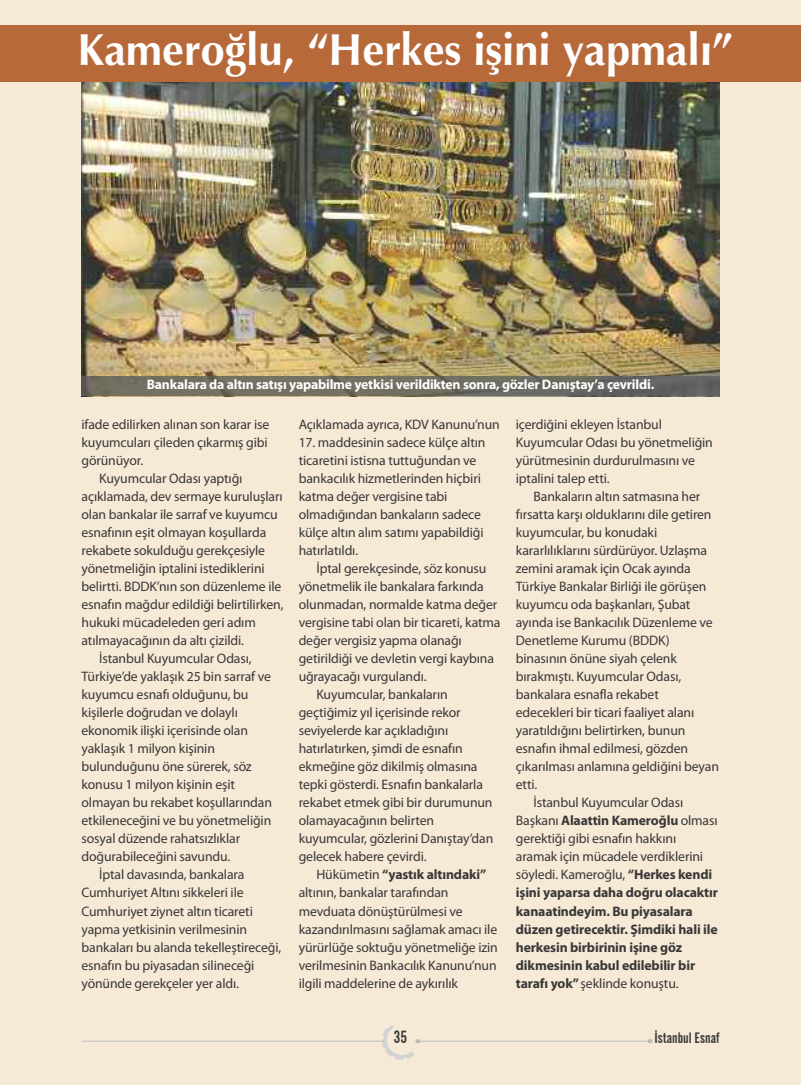
<style>
.page{position:relative;width:801px;height:1085px;background:#fff}
.page>*{position:absolute;margin:0;border:0;box-sizing:border-box;transform-origin:0 0}
.t1{font:45px "Optima Bold Tr";color:#fff;scale:.96 1}
.t2{font:17.5px "Alternate Gothic No 2 BT";color:#393839}
.t3{font:15px "Alternate Gothic No 2 BT";color:#393839}
.t4{font:13.75px/18px "Myriad Pro";letter-spacing:-.01em;color:#393839}
.t5{font:700 13.75px "Myriad Pro";letter-spacing:-.01em;color:#393839}
.t6{font:700 13.75px "Myriad Pro";letter-spacing:-.015em;color:#fff}
.s1{font-weight:400}
.s2{font-weight:700}
</style>
<div class="page">
<div style="left:0;top:0;width:801px;height:1084px;background:#f6e9d6"></div>
<hr style="left:82px;top:1040px;width:302px;height:1px;background:#babcc0">
<hr style="left:419px;top:1040px;width:231px;height:1px;background:#babcc0">
<svg style="left:370px;top:1025px;width:64px;height:35px"></svg>
<img style="left:81px;top:81px;width:638px;height:315px">
<img style="left:81px;top:376px;width:638px;height:19px">
<div style="left:0;top:25px;width:801px;height:56px;background:#b8693a"></div>
<h1 class="t1" style="left:78px;top:34px;width:685px">Kameroğlu, “Herkes işini yapmalı”</h1>
<p class="t6" style="left:147px;top:379px;width:509px">Bankalara da altın satışı yapabilme yetkisi verildikten sonra, gözler Danıştay’a çevrildi.</p>
<p class="t4" style="left:82px;top:416px;width:189px">ifade edilirken alınan son karar ise</p>
<p class="t4" style="left:82px;top:434px;width:188px">kuyumcuları çileden çıkarmış gibi</p>
<p class="t4" style="left:82px;top:452px;width:63px">görünüyor.</p>
<p class="t4" style="left:99px;top:470px;width:145px">Kuyumcular Odası yaptığı</p>
<p class="t4" style="left:82px;top:488px;width:203px">açıklamada, dev sermaye kuruluşları</p>
<p class="t4" style="left:82px;top:506px;width:198px">olan bankalar ile sarraf ve kuyumcu</p>
<p class="t4" style="left:82px;top:524px;width:186px">esnafının eşit olmayan koşullarda</p>
<p class="t4" style="left:82px;top:542px;width:185px">rekabete sokulduğu gerekçesiyle</p>
<p class="t4" style="left:82px;top:560px;width:185px">yönetmeliğin iptalini istediklerini</p>
<p class="t4" style="left:82px;top:578px;width:201px">belirtti. BDDK’nın son düzenleme ile</p>
<p class="t4" style="left:82px;top:596px;width:203px">esnafın mağdur edildiği belirtilirken,</p>
<p class="t4" style="left:82px;top:614px;width:176px">hukuki mücadeleden geri adım</p>
<p class="t4" style="left:82px;top:632px;width:164px">atılmayacağının da altı çizildi.</p>
<p class="t4" style="left:99px;top:650px;width:154px">İstanbul Kuyumcular Odası,</p>
<p class="t4" style="left:82px;top:668px;width:191px">Türkiye’de yaklaşık 25 bin sarraf ve</p>
<p class="t4" style="left:82px;top:686px;width:168px">kuyumcu esnafı olduğunu, bu</p>
<p class="t4" style="left:82px;top:704px;width:158px">kişilerle doğrudan ve dolaylı</p>
<p class="t4" style="left:82px;top:722px;width:168px">ekonomik ilişki içerisinde olan</p>
<p class="t4" style="left:82px;top:740px;width:135px">yaklaşık 1 milyon kişinin</p>
<p class="t4" style="left:82px;top:758px;width:172px">bulunduğunu öne sürerek, söz</p>
<p class="t4" style="left:82px;top:776px;width:155px">konusu 1 milyon kişinin eşit</p>
<p class="t4" style="left:82px;top:794px;width:192px">olmayan bu rekabet koşullarından</p>
<p class="t4" style="left:82px;top:812px;width:191px">etkileneceğini ve bu yönetmeliğin</p>
<p class="t4" style="left:82px;top:830px;width:160px">sosyal düzende rahatsızlıklar</p>
<p class="t4" style="left:82px;top:848px;width:150px">doğurabileceğini savundu.</p>
<p class="t4" style="left:99px;top:866px;width:147px">İptal davasında, bankalara</p>
<p class="t4" style="left:82px;top:884px;width:164px">Cumhuriyet Altını sikkeleri ile</p>
<p class="t4" style="left:82px;top:902px;width:173px">Cumhuriyet ziynet altın ticareti</p>
<p class="t4" style="left:82px;top:920px;width:167px">yapma yetkisinin verilmesinin</p>
<p class="t4" style="left:82px;top:938px;width:201px">bankaları bu alanda tekelleştireceği,</p>
<p class="t4" style="left:82px;top:956px;width:174px">esnafın bu piyasadan silineceği</p>
<p class="t4" style="left:82px;top:974px;width:159px">yönünde gerekçeler yer aldı.</p>
<p class="t4" style="left:299px;top:416px;width:202px">Açıklamada ayrıca, KDV Kanunu’nun</p>
<p class="t4" style="left:299px;top:434px;width:188px">17. maddesinin sadece külçe altın ticaretini istisna tuttuğundan ve bankacılık hizmetlerinden hiçbiri katma değer vergisine tabi olmadığından bankaların sadece külçe altın alım satımı yapabildiği hatırlatıldı.</p>
<p class="t4" style="left:316px;top:560px;width:172px">İptal gerekçesinde, söz konusu</p>
<p class="t4" style="left:299px;top:578px;width:187px">yönetmelik ile bankalara farkında</p>
<p class="t4" style="left:299px;top:596px;width:200px">olunmadan, normalde katma değer</p>
<p class="t4" style="left:299px;top:614px;width:203px">vergisine tabi olan bir ticareti, katma</p>
<p class="t4" style="left:299px;top:632px;width:165px">değer vergisiz yapma olanağı</p>
<p class="t4" style="left:299px;top:650px;width:197px">getirildiği ve devletin vergi kaybına</p>
<p class="t4" style="left:299px;top:668px;width:129px">uğrayacağı vurgulandı.</p>
<p class="t4" style="left:316px;top:686px;width:133px">Kuyumcular, bankaların</p>
<p class="t4" style="left:299px;top:704px;width:163px">geçtiğimiz yıl içerisinde rekor</p>
<p class="t4" style="left:299px;top:722px;width:151px">seviyelerde kar açıkladığını</p>
<p class="t4" style="left:299px;top:740px;width:166px">hatırlatırken, şimdi de esnafın</p>
<p class="t4" style="left:299px;top:758px;width:180px">ekmeğine göz dikilmiş olmasına</p>
<p class="t4" style="left:299px;top:776px;width:186px">tepki gösterdi. Esnafın bankalarla</p>
<p class="t4" style="left:299px;top:794px;width:195px">rekabet etmek gibi bir durumunun</p>
<p class="t4" style="left:299px;top:812px;width:137px">olamayacağının belirten</p>
<p class="t4" style="left:299px;top:830px;width:196px">kuyumcular, gözlerini Danıştay’dan</p>
<p class="t4" style="left:299px;top:848px;width:129px">gelecek habere çevirdi.</p>
<p class="t5" style="left:316px;top:869px;width:172px"><span class="s1">Hükümetin</span> “yastık altındaki”</p>
<p class="t4" style="left:299px;top:884px;width:151px">altının, bankalar tarafından</p>
<p class="t4" style="left:299px;top:902px;width:165px">mevduata dönüştürülmesi ve</p>
<p class="t4" style="left:299px;top:920px;width:200px">kazandırılmasını sağlamak amacı ile</p>
<p class="t4" style="left:299px;top:938px;width:201px">yürürlüğe soktuğu yönetmeliğe izin</p>
<p class="t4" style="left:299px;top:956px;width:199px">verilmesinin Bankacılık Kanunu’nun</p>
<p class="t4" style="left:299px;top:974px;width:161px">ilgili maddelerine de aykırılık</p>
<p class="t4" style="left:516px;top:416px;width:199px">içerdiğini ekleyen İstanbul<br>Kuyumcular Odası bu yönetmeliğin yürütmesinin durdurulmasını ve iptalini talep etti.</p>
<p class="t4" style="left:533px;top:488px;width:168px">Bankaların altın satmasına her</p>
<p class="t4" style="left:516px;top:506px;width:197px">fırsatta karşı olduklarını dile getiren</p>
<p class="t4" style="left:516px;top:524px;width:143px">kuyumcular, bu konudaki</p>
<p class="t4" style="left:516px;top:542px;width:193px">kararlılıklarını sürdürüyor. Uzlaşma</p>
<p class="t4" style="left:516px;top:560px;width:176px">zemini aramak için Ocak ayında</p>
<p class="t4" style="left:516px;top:578px;width:192px">Türkiye Bankalar Birliği ile görüşen</p>
<p class="t4" style="left:516px;top:596px;width:176px">kuyumcu oda başkanları, Şubat</p>
<p class="t4" style="left:516px;top:614px;width:198px">ayında ise Bankacılık Düzenleme ve</p>
<p class="t4" style="left:516px;top:632px;width:155px">Denetleme Kurumu (BDDK)</p>
<p class="t4" style="left:516px;top:650px;width:163px">binasının önüne siyah çelenk</p>
<p class="t4" style="left:516px;top:668px;width:167px">bırakmıştı. Kuyumcular Odası,</p>
<p class="t4" style="left:516px;top:686px;width:145px">bankalara esnafla rekabet</p>
<p class="t4" style="left:516px;top:704px;width:180px">edecekleri bir ticari faaliyet alanı</p>
<p class="t4" style="left:516px;top:722px;width:171px">yaratıldığını belirtirken, bunun</p>
<p class="t4" style="left:516px;top:740px;width:174px">esnafın ihmal edilmesi, gözden</p>
<p class="t4" style="left:516px;top:758px;width:205px">çıkarılması anlamına geldiğini beyan</p>
<p class="t4" style="left:516px;top:776px;width:23px">etti.</p>
<p class="t4" style="left:533px;top:794px;width:151px">İstanbul Kuyumcular Odası</p>
<p class="t5" style="left:516px;top:815px;width:203px"><span class="s1">Başkanı</span> Alaattin Kameroğlu <span class="s1">olması</span></p>
<p class="t4" style="left:516px;top:830px;width:162px">gerektiği gibi esnafın hakkını</p>
<p class="t4" style="left:516px;top:848px;width:189px">aramak için mücadele verdiklerini</p>
<p class="t4" style="left:516px;top:866px;width:198px">söyledi. Kameroğlu, <span class="s2">“Herkes kendi</span></p>
<p class="t5" style="left:516px;top:887px;width:204px">işini yaparsa daha doğru olacaktır</p>
<p class="t5" style="left:516px;top:905px;width:178px">kanaatindeyim. Bu piyasalara</p>
<p class="t5" style="left:516px;top:923px;width:203px">düzen getirecektir. Şimdiki hali ile</p>
<p class="t5" style="left:516px;top:941px;width:168px">herkesin birbirinin işine göz</p>
<p class="t5" style="left:516px;top:959px;width:181px">dikmesinin kabul edilebilir bir</p>
<p class="t4" style="left:516px;top:974px;width:164px"><span class="s2">tarafı yok”</span>şeklinde konuştu.</p>
<p class="t2" style="left:394px;top:1027px;width:15px">35</p>
<p class="t3" style="left:654px;top:1028px;width:67px">İstanbul Esnaf</p>
</div>
